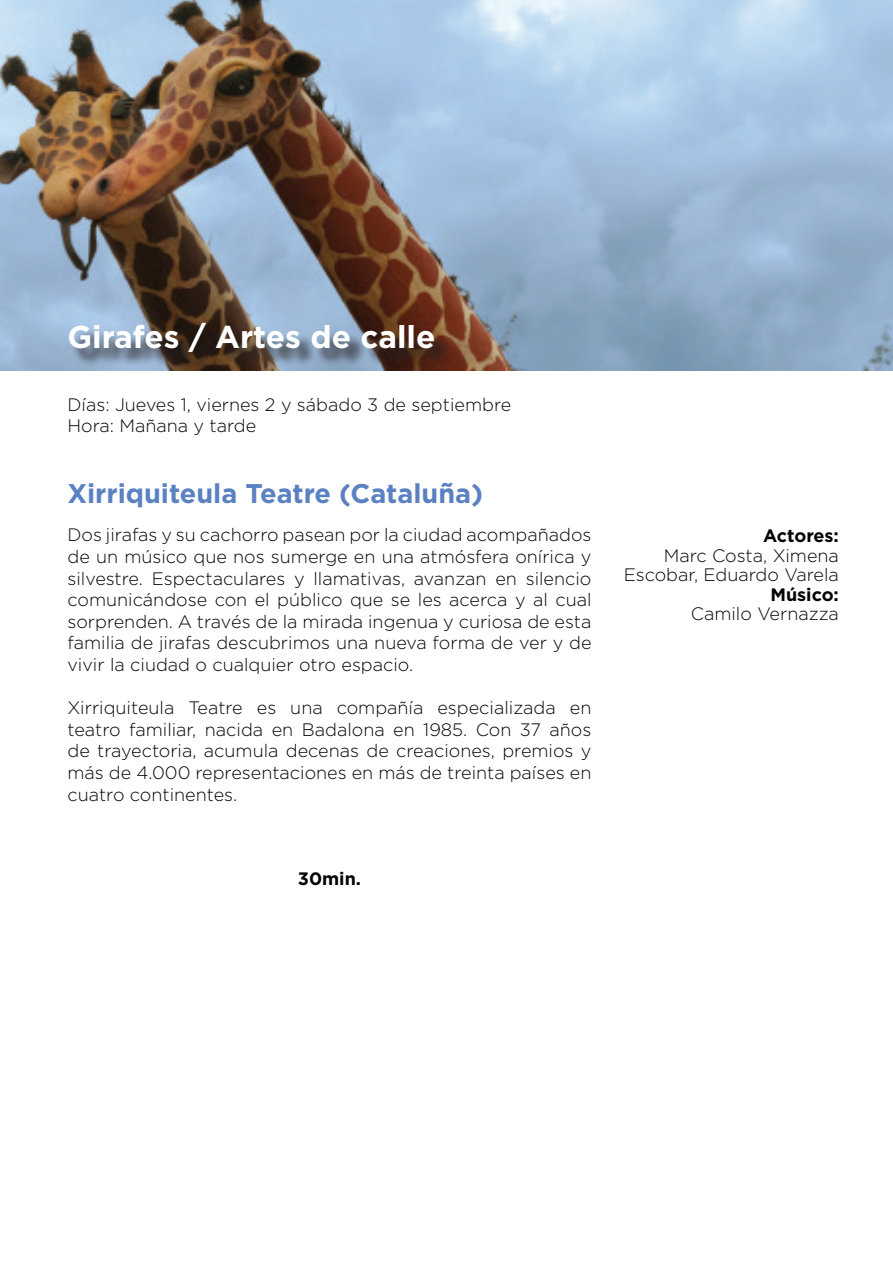
<style>
.page{position:relative;width:893px;height:1263px;background:#fff}
.page>*{position:absolute;margin:0;border:0;box-sizing:border-box;transform-origin:0 0}
.t1{font:700 31.5px "Gotham";color:#fff}
.t2{font:700 27px "Gotham";color:#5a81c1}
.t3{font:300 18px/21.6px "Gotham";color:#040503;text-align:justify}
.t4{font:700 18px "Gotham";color:#040503}
</style>
<div class="page">
<img style="left:0;top:0;width:893px;height:371px">
<div style="left:71px;top:326px;width:382px;height:45px;background:#231f20;opacity:.81"></div>
<h1 class="t1" style="left:68px;top:319px;width:369px">Girafes / Artes de calle</h1>
<p class="t3" style="left:68px;top:393px;width:445px">Días: Jueves 1, viernes 2 y sábado 3 de septiembre<br>Hora: Mañana y tarde</p>
<h2 class="t2" style="left:68px;top:477px;width:417px">Xirriquiteula Teatre (Cataluña)</h2>
<p class="t3" style="left:68px;top:524px;width:525px">Dos jirafas y su cachorro pasean por la ciudad acompañados de un músico que nos sumerge en una atmósfera onírica y silvestre. Espectaculares y llamativas, avanzan en silencio comunicándose con el público que se les acerca y al cual sorprenden. A través de la mirada ingenua y curiosa de esta familia de jirafas descubrimos una nueva forma de ver y de vivir la ciudad o cualquier otro espacio.</p>
<p class="t3" style="left:68px;top:697px;width:525px">Xirriquiteula Teatre es una compañía especializada en teatro familiar, nacida en Badalona en 1985. Con 37 años de trayectoria, acumula decenas de creaciones, premios y más de 4.000 representaciones en más de treinta países en cuatro continentes.</p>
<p class="t4" style="left:298px;top:868px;width:65px">30min.</p>
<p class="t4" style="left:763px;top:525px;width:77px">Actores:</p>
<p class="t3" style="left:624px;top:545px;width:217px;line-height:19.5px;text-align:right">Marc Costa, Ximena<br>Escobar, Eduardo Varela</p>
<p class="t4" style="left:770px;top:584px;width:70px">Músico:</p>
<p class="t3" style="left:691px;top:603px;width:150px">Camilo Vernazza</p>
</div>
